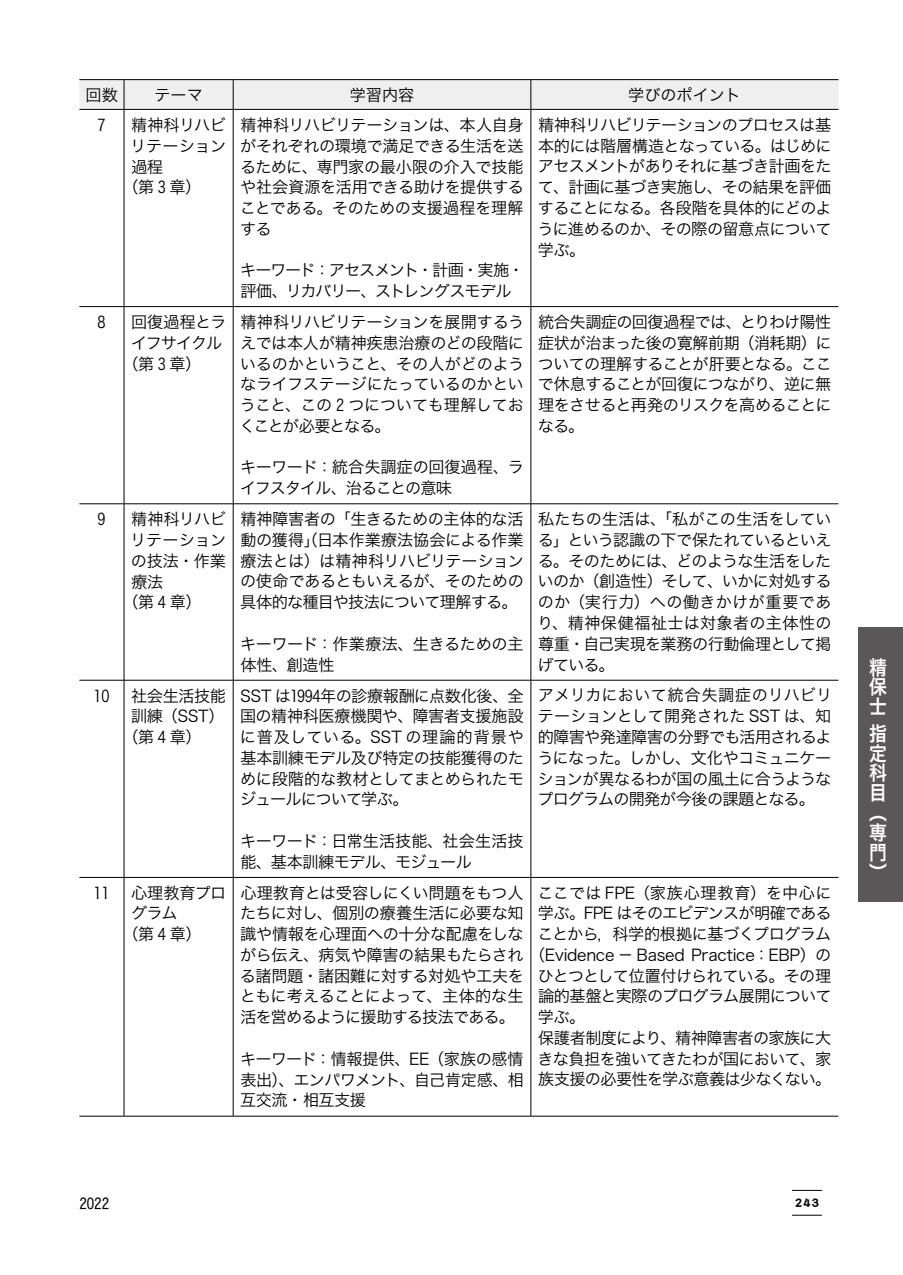
<style>
.page{position:relative;width:903px;height:1275px;background:#fff}
.page>*{position:absolute;margin:0;border:0;box-sizing:border-box;transform-origin:0 0}
.t1{font:19.78px/19.8px "Hira Kaku Pro W6";color:#fff;text-align:justify;scale:.9 1}
.t2{font:16.1px/20.8px "Hira Kaku Pro W3";letter-spacing:-.03em;color:#000;text-align:justify}
.t3{font:16.1px/20.8px "Hira Kaku Pro W3";letter-spacing:-.06em;color:#000}
.t4{font:16.1px "Hira Kaku Pro W3";color:#000}
.t5{font:14.88px "Hira Kaku Std W4";color:#000}
.t6{font:12.42px "DFPOP2 Std W9";color:#000}
</style>
<div class="page">
<hr style="left:792px;top:1190px;width:30px;height:1px;background:#000">
<hr style="left:792px;top:1215px;width:30px;height:1px;background:#000">
<div style="left:858px;top:628px;width:45px;height:274px;background:#595757"></div>
<hr style="left:79px;top:79px;width:45px;height:1px;background:#000">
<hr style="left:124px;top:79px;width:109px;height:1px;background:#000">
<hr style="left:233px;top:79px;width:298px;height:1px;background:#000">
<hr style="left:531px;top:79px;width:307px;height:1px;background:#000">
<svg style="left:79px;top:80px;width:759px;height:29px"></svg>
<hr style="left:79px;top:109px;width:45px;height:1px;background:#000">
<hr style="left:124px;top:109px;width:109px;height:1px;background:#000">
<hr style="left:124px;top:110px;width:1px;height:196px;background:#000">
<hr style="left:233px;top:109px;width:298px;height:1px;background:#000">
<hr style="left:233px;top:110px;width:1px;height:196px;background:#000">
<hr style="left:531px;top:109px;width:307px;height:1px;background:#000">
<hr style="left:530px;top:110px;width:1px;height:196px;background:#000">
<hr style="left:79px;top:306px;width:45px;height:1px;background:#000">
<hr style="left:124px;top:306px;width:109px;height:1px;background:#000">
<hr style="left:124px;top:307px;width:1px;height:197px;background:#000">
<hr style="left:233px;top:306px;width:298px;height:1px;background:#000">
<hr style="left:233px;top:307px;width:1px;height:197px;background:#000">
<hr style="left:531px;top:306px;width:307px;height:1px;background:#000">
<hr style="left:530px;top:307px;width:1px;height:197px;background:#000">
<hr style="left:79px;top:503px;width:45px;height:1px;background:#000">
<hr style="left:124px;top:503px;width:109px;height:1px;background:#000">
<hr style="left:124px;top:504px;width:1px;height:176px;background:#000">
<hr style="left:233px;top:503px;width:298px;height:1px;background:#000">
<hr style="left:233px;top:504px;width:1px;height:176px;background:#000">
<hr style="left:531px;top:503px;width:307px;height:1px;background:#000">
<hr style="left:530px;top:504px;width:1px;height:176px;background:#000">
<hr style="left:79px;top:680px;width:45px;height:1px;background:#000">
<hr style="left:124px;top:680px;width:109px;height:1px;background:#000">
<hr style="left:124px;top:680px;width:1px;height:197px;background:#000">
<hr style="left:233px;top:680px;width:298px;height:1px;background:#000">
<hr style="left:233px;top:680px;width:1px;height:197px;background:#000">
<hr style="left:531px;top:680px;width:307px;height:1px;background:#000">
<hr style="left:530px;top:680px;width:1px;height:197px;background:#000">
<hr style="left:79px;top:877px;width:45px;height:1px;background:#000">
<hr style="left:124px;top:877px;width:109px;height:1px;background:#000">
<hr style="left:124px;top:878px;width:1px;height:238px;background:#000">
<hr style="left:233px;top:877px;width:298px;height:1px;background:#000">
<hr style="left:233px;top:878px;width:1px;height:238px;background:#000">
<hr style="left:531px;top:877px;width:307px;height:1px;background:#000">
<hr style="left:530px;top:878px;width:1px;height:238px;background:#000">
<hr style="left:79px;top:1116px;width:45px;height:1px;background:#000">
<hr style="left:124px;top:1116px;width:109px;height:1px;background:#000">
<hr style="left:233px;top:1116px;width:298px;height:1px;background:#000">
<hr style="left:531px;top:1116px;width:307px;height:1px;background:#000">
<p class="t2" style="left:86px;top:83px;width:34px">回数</p>
<p class="t2" style="left:154px;top:83px;width:50px">テーマ</p>
<p class="t2" style="left:350px;top:83px;width:66px">学習内容</p>
<p class="t4" style="left:628px;top:80px;width:114px">学びのポイント</p>
<p class="t2" style="left:98px;top:113px;width:10px">7</p>
<p class="t2" style="left:131px;top:113px;width:96px">精神科リハビ</p>
<p class="t2" style="left:130px;top:134px;width:97px">リテーション</p>
<p class="t2" style="left:131px;top:155px;width:33px">過程</p>
<p class="t2" style="left:122px;top:176px;width:80px">（第 3 章）</p>
<p class="t2" style="left:537px;top:113px;width:296px">精神科リハビリテーションのプロセスは基本的には階層構造となっている。はじめにアセスメントがありそれに基づき計画をたて、計画に基づき実施し、その結果を評価することになる。各段階を具体的にどのように進めるのか、その際の留意点について学ぶ。</p>
<p class="t2" style="left:240px;top:113px;width:286px">精神科リハビリテーションは、本人自身がそれぞれの環境で満足できる生活を送るために、専門家の最小限の介入で技能や社会資源を活用できる助けを提供することである。そのための支援過程を理解する</p>
<p class="t3" style="left:240px;top:259px;width:286px">キーワード：アセスメント・計画・実施・評価、リカバリー、ストレングスモデル</p>
<p class="t2" style="left:98px;top:310px;width:10px">8</p>
<p class="t2" style="left:131px;top:310px;width:97px">回復過程とラ</p>
<p class="t2" style="left:131px;top:331px;width:93px">イフサイクル</p>
<p class="t2" style="left:122px;top:352px;width:80px">（第 3 章）</p>
<p class="t2" style="left:240px;top:310px;width:286px">精神科リハビリテーションを展開するうえでは本人が精神疾患治療のどの段階にいるのかということ、その人がどのようなライフステージにたっているのかということ、この 2 つについても理解しておくことが必要となる。</p>
<p class="t2" style="left:240px;top:456px;width:285px">キーワード：統合失調症の回復過程、ライフスタイル、治ることの意味</p>
<p class="t2" style="left:538px;top:310px;width:295px">統合失調症の回復過程では、とりわけ陽性症状が治まった後の寛解前期（消耗期）についての理解することが肝要となる。ここで休息することが回復につながり、逆に無理をさせると再発のリスクを高めることになる。</p>
<p class="t2" style="left:98px;top:508px;width:10px">9</p>
<p class="t2" style="left:131px;top:508px;width:96px">精神科リハビ</p>
<p class="t2" style="left:130px;top:528px;width:97px">リテーション</p>
<p class="t2" style="left:131px;top:549px;width:96px">の技法・作業</p>
<p class="t2" style="left:131px;top:570px;width:33px">療法</p>
<p class="t2" style="left:122px;top:591px;width:81px">（第 4 章）</p>
<p class="t2" style="left:240px;top:508px;width:285px">精神障害者の「生きるための主体的な活動の獲得」（日本作業療法協会による作業療法とは）は精神科リハビリテーションの使命であるともいえるが、そのための具体的な種目や技法について理解する。</p>
<p class="t2" style="left:240px;top:632px;width:285px">キーワード：作業療法、生きるための主体性、創造性</p>
<p class="t2" style="left:537px;top:508px;width:296px">私たちの生活は、「私がこの生活をしている」という認識の下で保たれているといえる。そのためには、どのような生活をしたいのか（創造性）そして、いかに対処するのか（実行力）への働きかけが重要であり、精神保健福祉士は対象者の主体性の尊重・自己実現を業務の行動倫理として掲げている。</p>
<p class="t2" style="left:94px;top:684px;width:18px">10</p>
<p class="t2" style="left:131px;top:684px;width:96px">社会生活技能</p>
<p class="t2" style="left:131px;top:705px;width:95px">訓練（SST）</p>
<p class="t2" style="left:122px;top:725px;width:81px">（第 4 章）</p>
<p class="t2" style="left:240px;top:684px;width:285px">SST は1994年の診療報酬に点数化後、全国の精神科医療機関や、障害者支援施設に普及している。SST の理論的背景や基本訓練モデル及び特定の技能獲得のために段階的な教材としてまとめられたモジュールについて学ぶ。</p>
<p class="t2" style="left:240px;top:829px;width:285px">キーワード：日常生活技能、社会生活技能、基本訓練モデル、モジュール</p>
<p class="t2" style="left:537px;top:684px;width:296px">アメリカにおいて統合失調症のリハビリテーションとして開発された SST は、知的障害や発達障害の分野でも活用されるようになった。しかし、文化やコミュニケーションが異なるわが国の風土に合うようなプログラムの開発が今後の課題となる。</p>
<p class="t2" style="left:94px;top:881px;width:18px">11</p>
<p class="t2" style="left:131px;top:881px;width:97px">心理教育プロ</p>
<p class="t2" style="left:131px;top:902px;width:48px">グラム</p>
<p class="t2" style="left:122px;top:922px;width:81px">（第 4 章）</p>
<p class="t2" style="left:537px;top:881px;width:296px">ここでは FPE（家族心理教育）を中心に学ぶ。FPE はそのエビデンスが明確であることから，科学的根拠に基づくプログラム</p>
<p class="t2" style="left:537px;top:964px;width:295px;text-align:left">ひとつとして位置付けられている。その理論的基盤と実際のプログラム展開について学ぶ。<br>保護者制度により、精神障害者の家族に大きな負担を強いてきたわが国において、家族支援の必要性を学ぶ意義は少なくない。</p>
<p class="t2" style="left:240px;top:881px;width:593px;text-align:left">心理教育とは受容しにくい問題をもつ人<br>たちに対し、個別の療養生活に必要な知<br>識や情報を心理面への十分な配慮をしな<br>がら伝え、病気や障害の結果もたらされ（Evidence － Based Practice：EBP）のる諸問題・諸困難に対する対処や工夫を<br>ともに考えることによって、主体的な生<br>活を営めるように援助する技法である。</p>
<p class="t2" style="left:240px;top:1047px;width:285px">キーワード：情報提供、EE（家族の感情表出）、エンパワメント、自己肯定感、相互交流・ 相互支援</p>
<p class="t5" style="left:79px;top:1192px;width:31px">2022</p>
<p class="t6" style="left:794px;top:1196px;width:27px">243</p>
<p class="t1" style="left:869px;top:656px;width:21px">精保士</p>
<p class="t1" style="left:869px;top:723px;width:21px">指定科目（専門）</p>
</div>
